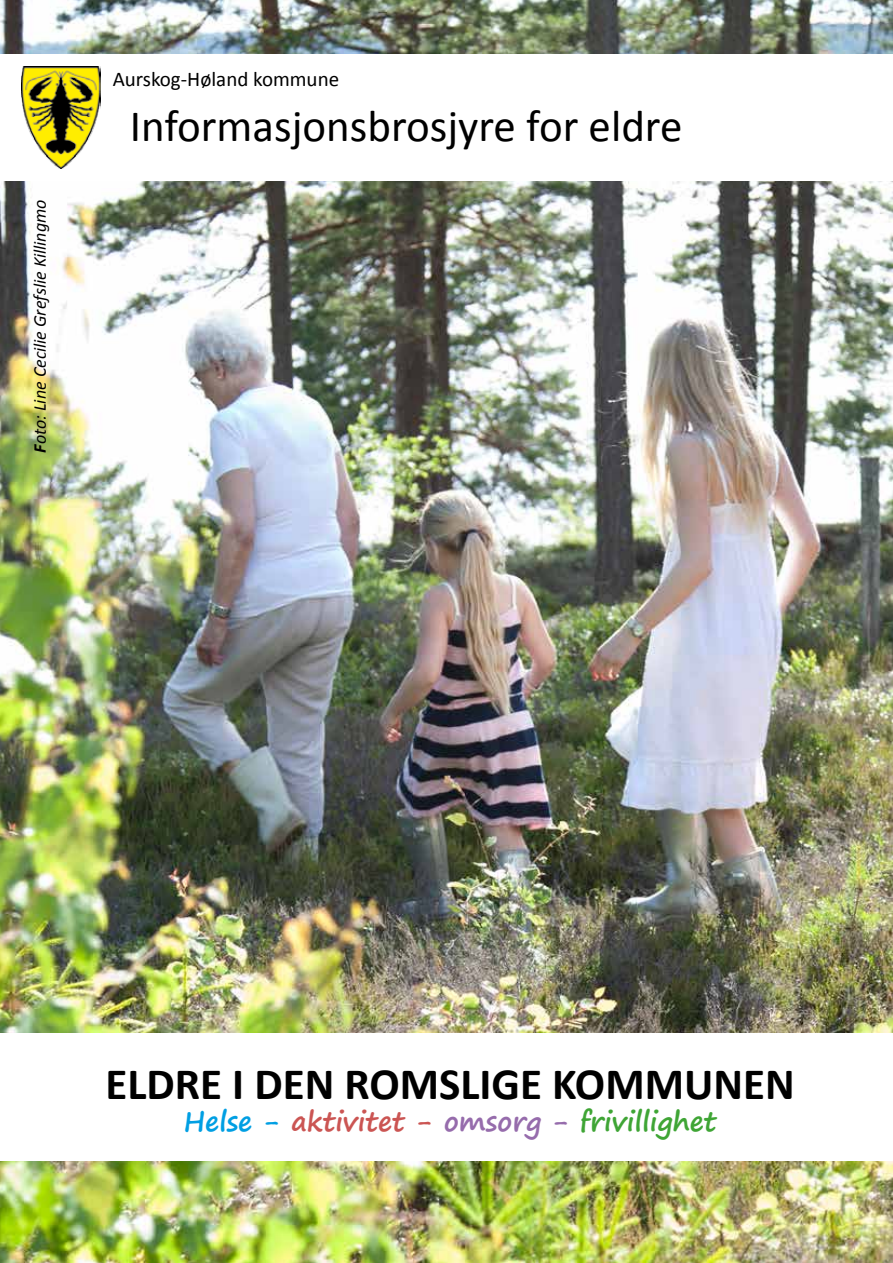
<style>
.page{position:relative;width:893px;height:1263px;background:#fff}
.page>*{position:absolute;margin:0;border:0;box-sizing:border-box;transform-origin:0 0}
.t1{font:45px "Calibri";color:#000}
.t2{font:700 45px "Calibri";color:#000}
.t3{font:700 27px "Segoe Print";color:#3fa535}
.t4{font:21px "Calibri";color:#000}
.t5{font:italic 18px "Calibri";color:#000}
.s1{font-weight:700}
.s2{color:#009fe3}
.s3{color:#cb5553}
.s4{color:#966cac}
</style>
<div class="page">
<img style="left:0;top:0;width:893px;height:1263px">
<div style="left:0;top:1033px;width:893px;height:128px;background:#fff"></div>
<div style="left:0;top:54px;width:893px;height:127px;background:#fff"></div>
<img style="left:21px;top:66px;width:80px;height:103px">
<p class="t5" style="left:28px;top:452px;width:254px;rotate:-90deg"><span class="s1">F</span>oto: Line Cecilie Grefslie Killingmo</p>
<p class="t4" style="left:113px;top:66px;width:228px">Aurskog-Høland kommune</p>
<h1 class="t1" style="left:130px;top:97px;width:554px">Informasjonsbrosjyre for eldre</h1>
<h1 class="t2" style="left:105px;top:1055px;width:691px">ELDRE I DEN ROMSLIGE KOMMUNEN</h1>
<p class="t3" style="left:184px;top:1097px;width:534px"><span class="s2">Helse -</span> <span class="s3">aktivitet -</span> <span class="s4">omsorg -</span> frivillighet</p>
</div>
